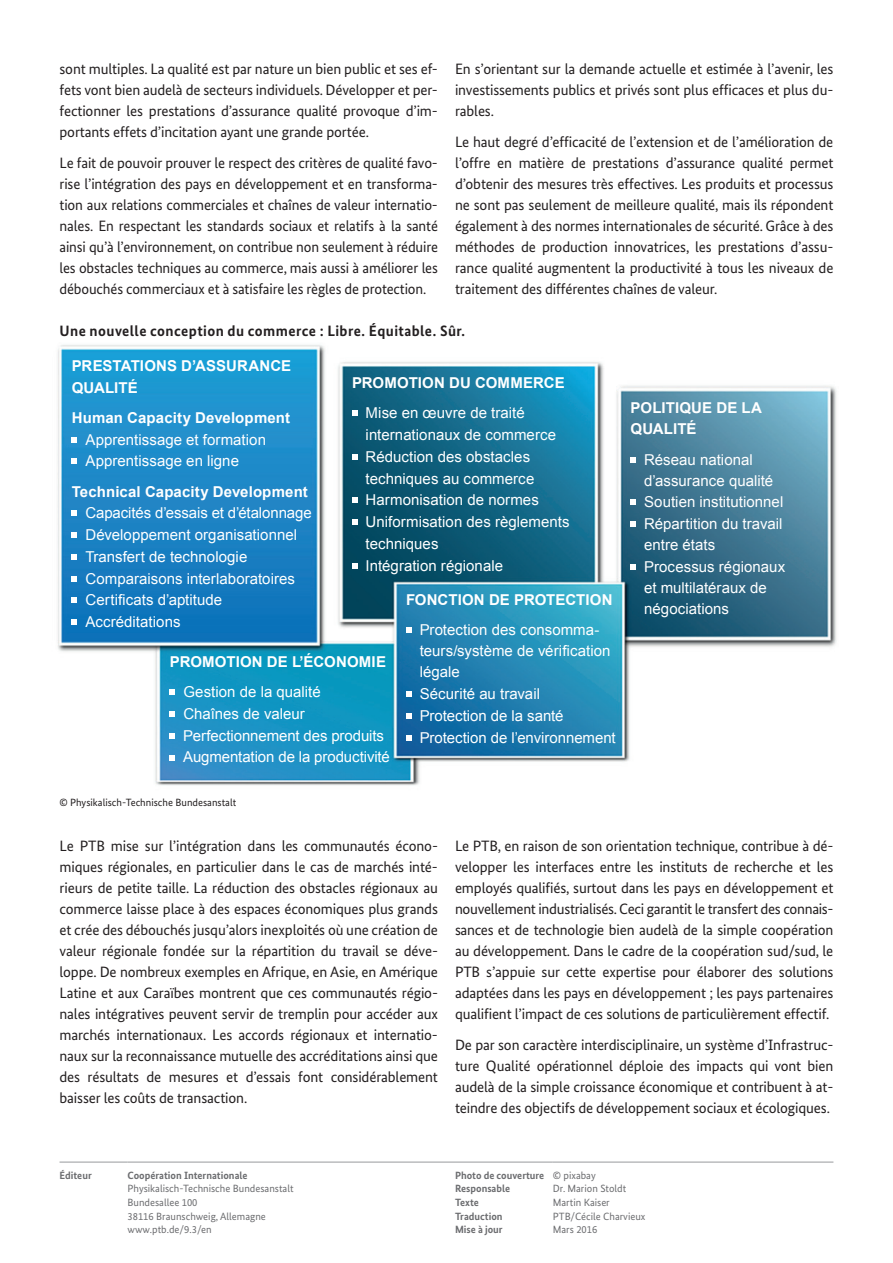
<style>
.page{position:relative;width:893px;height:1263px;background:#fff}
.page>*{position:absolute;margin:0;border:0;box-sizing:border-box;transform-origin:0 0}
.t1{font:15px/21px "Bundes Sans";letter-spacing:-.01em;color:#231f20;text-align:justify}
.t2{font:15px/21.8px "Arial";color:#fff}
.t3{font:700 15px/21.8px "Arial";letter-spacing:.005em;color:#fff}
.t4{font:700 15px "Bundes Sans";letter-spacing:.025em;color:#231f20}
.t5{font:10.5px "Bundes Sans";color:#6c6d70}
.t6{font:700 10.5px "Bundes Sans";color:#6c6d70}
.t7{font:10.5px "Bundes Sans";color:#231f20}
.s1{font-weight:400}
</style>
<div class="page">
<img style="left:57px;top:345px;width:780px;height:441px">
<svg style="left:72px;top:437px;width:5px;height:5px"></svg>
<svg style="left:72px;top:459px;width:5px;height:5px"></svg>
<svg style="left:72px;top:511px;width:5px;height:5px"></svg>
<svg style="left:72px;top:532px;width:5px;height:6px"></svg>
<svg style="left:72px;top:554px;width:5px;height:6px"></svg>
<svg style="left:72px;top:576px;width:5px;height:5px"></svg>
<svg style="left:72px;top:598px;width:5px;height:5px"></svg>
<svg style="left:72px;top:619px;width:5px;height:6px"></svg>
<svg style="left:352px;top:411px;width:5px;height:5px"></svg>
<svg style="left:352px;top:454px;width:5px;height:6px"></svg>
<svg style="left:352px;top:498px;width:5px;height:5px"></svg>
<svg style="left:352px;top:519px;width:5px;height:6px"></svg>
<svg style="left:352px;top:563px;width:5px;height:5px"></svg>
<svg style="left:170px;top:690px;width:5px;height:5px"></svg>
<svg style="left:170px;top:711px;width:5px;height:6px"></svg>
<svg style="left:170px;top:733px;width:5px;height:5px"></svg>
<svg style="left:170px;top:755px;width:5px;height:5px"></svg>
<svg style="left:406px;top:628px;width:5px;height:5px"></svg>
<svg style="left:406px;top:691px;width:5px;height:6px"></svg>
<svg style="left:406px;top:713px;width:5px;height:5px"></svg>
<svg style="left:406px;top:735px;width:5px;height:5px"></svg>
<svg style="left:630px;top:457px;width:6px;height:5px"></svg>
<svg style="left:630px;top:500px;width:6px;height:5px"></svg>
<svg style="left:630px;top:521px;width:6px;height:6px"></svg>
<svg style="left:630px;top:564px;width:6px;height:6px"></svg>
<hr style="left:60px;top:1162px;width:68px;height:1px;background:#97999c">
<hr style="left:128px;top:1162px;width:327px;height:1px;background:#97999c">
<hr style="left:455px;top:1162px;width:98px;height:1px;background:#97999c">
<hr style="left:553px;top:1162px;width:280px;height:1px;background:#97999c">
<p class="t1" style="left:60px;top:58px;width:380px">sont multiples. La qualité est par nature un bien public et ses ef&shy;fets vont bien audelà de secteurs individuels. Développer et per&shy;fectionner les prestations d’assurance qualité provoque d’im&shy;portants effets d’incitation ayant une grande portée.</p>
<p class="t1" style="left:60px;top:152px;width:380px">Le fait de pouvoir prouver le respect des critères de qualité favo&shy;rise l’intégration des pays en développement et en transforma&shy;tion aux relations commerciales et chaînes de valeur internatio&shy;nales. En respectant les standards sociaux et relatifs à la santé ainsi qu’à l’environnement, on contribue non seulement à réduire les obstacles techniques au commerce, mais aussi à améliorer les débouchés commerciaux et à satisfaire les règles de protection.</p>
<p class="t1" style="left:455px;top:58px;width:380px">En s’orientant sur la demande actuelle et estimée à l’avenir, les investissements publics et privés sont plus efficaces et plus du&shy;rables.</p>
<p class="t1" style="left:455px;top:131px;width:380px">Le haut degré d’efficacité de l’extension et de l’amélioration de l’offre en matière de prestations d’assurance qualité permet d’obtenir des mesures très effectives. Les produits et processus ne sont pas seulement de meilleure qualité, mais ils répondent également à des normes internationales de sécurité. Grâce à des méthodes de production innovatrices, les prestations d’assu&shy;rance qualité augmentent la productivité à tous les niveaux de traitement des différentes chaînes de valeur.</p>
<p class="t4" style="left:60px;top:322px;width:407px">Une nouvelle conception du commerce : Libre. Équitable. Sûr.</p>
<p class="t3" style="left:72px;top:355px;width:221px">PRESTATIONS D’ASSURANCE<br>QUALITÉ</p>
<p class="t3" style="left:72px;top:407px;width:220px">Human Capacity Development</p>
<p class="t2" style="left:85px;top:429px;width:182px">Apprentissage et formation<br>Apprentissage en ligne</p>
<p class="t3" style="left:72px;top:481px;width:238px">Technical Capacity Development</p>
<p class="t2" style="left:85px;top:502px;width:228px">Capacités d’essais et d’étalonnage<br>Développement organisationnel<br>Transfert de technologie<br>Comparaisons interlaboratoires<br>Certificats d’aptitude<br>Accréditations</p>
<p class="t3" style="left:352px;top:372px;width:214px">PROMOTION DU COMMERCE</p>
<p class="t2" style="left:366px;top:402px;width:205px">Mise en œuvre de traité internationaux de commerce<br>Réduction des obstacles techniques au commerce<br>Harmonisation de normes<br>Uniformisation des règlements techniques<br>Intégration régionale</p>
<p class="t3" style="left:406px;top:589px;width:208px">FONCTION DE PROTECTION</p>
<p class="t2" style="left:420px;top:619px;width:198px">Protection des consomma&shy;teurs/système de vérification légale<br>Sécurité au travail<br>Protection de la santé<br>Protection de l’environnement</p>
<p class="t3" style="left:170px;top:651px;width:218px">PROMOTION DE L’ÉCONOMIE</p>
<p class="t2" style="left:183px;top:681px;width:208px">Gestion de la qualité<br>Chaînes de valeur<br>Perfectionnement des produits<br>Augmentation de la productivité</p>
<p class="t3" style="left:630px;top:397px;width:133px">POLITIQUE DE LA<br>QUALITÉ</p>
<p class="t2" style="left:644px;top:449px;width:142px;line-height:21.3px">Réseau national d’assurance qualité<br>Soutien institutionnel<br>Répartition du travail entre états<br>Processus régionaux et multilatéraux de négociations</p>
<p class="t7" style="left:60px;top:796px;width:178px">© Physikalisch-Technische Bundesanstalt</p>
<p class="t1" style="left:60px;top:835px;width:380px">Le PTB mise sur l’intégration dans les communautés écono&shy;miques régionales, en particulier dans le cas de marchés inté&shy;rieurs de petite taille. La réduction des obstacles régionaux au commerce laisse place à des espaces économiques plus grands et crée des débouchés jusqu’alors inexploités où une création de valeur régionale fondée sur la répartition du travail se déve&shy;loppe. De nombreux exemples en Afrique, en Asie, en Amérique Latine et aux Caraïbes montrent que ces communautés régio&shy;nales intégratives peuvent servir de tremplin pour accéder aux marchés internationaux. Les accords régionaux et internatio&shy;naux sur la reconnaissance mutuelle des accréditations ainsi que des résultats de mesures et d’essais font considérablement baisser les coûts de transaction.</p>
<p class="t1" style="left:455px;top:835px;width:380px">Le PTB, en raison de son orientation technique, contribue à dé&shy;velopper les interfaces entre les instituts de recherche et les employés qualifiés, surtout dans les pays en développement et nouvellement industrialisés. Ceci garantit le transfert des connais&shy;sances et de technologie bien audelà de la simple coopération au développement. Dans le cadre de la coopération sud/sud, le PTB s’appuie sur cette expertise pour élaborer des solutions adaptées dans les pays en développement ; les pays partenaires qualifient l’impact de ces solutions de particulièrement effectif.</p>
<p class="t1" style="left:455px;top:1034px;width:380px">De par son caractère interdisciplinaire, un système d’Infrastruc&shy;ture Qualité opérationnel déploie des impacts qui vont bien audelà de la simple croissance économique et contribuent à at&shy;teindre des objectifs de développement sociaux et écologiques.</p>
<p class="t6" style="left:60px;top:1169px;width:34px">Éditeur</p>
<p class="t6" style="left:128px;top:1169px;width:122px">Coopération Internationale</p>
<p class="t6" style="left:455px;top:1169px;width:142px">Photo de couverture <span class="s1">© pixabay</span></p>
<p class="t5" style="left:128px;top:1182px;width:168px">Physikalisch-Technische Bundesanstalt</p>
<p class="t6" style="left:455px;top:1182px;width:57px">Responsable</p>
<p class="t5" style="left:553px;top:1182px;width:75px">Dr. Marion Stoldt</p>
<p class="t5" style="left:128px;top:1196px;width:71px">Bundesallee 100</p>
<p class="t6" style="left:455px;top:1196px;width:25px">Texte</p>
<p class="t5" style="left:553px;top:1196px;width:59px">Martin Kaiser</p>
<p class="t5" style="left:128px;top:1209px;width:140px">38116 Braunschweig, Allemagne</p>
<p class="t6" style="left:455px;top:1209px;width:49px">Traduction</p>
<p class="t5" style="left:553px;top:1209px;width:94px">PTB/Cécile Charvieux</p>
<p class="t5" style="left:128px;top:1223px;width:86px">www.ptb.de/9.3/en</p>
<p class="t6" style="left:455px;top:1223px;width:49px">Mise à jour</p>
<p class="t5" style="left:553px;top:1223px;width:46px">Mars 2016</p>
</div>
